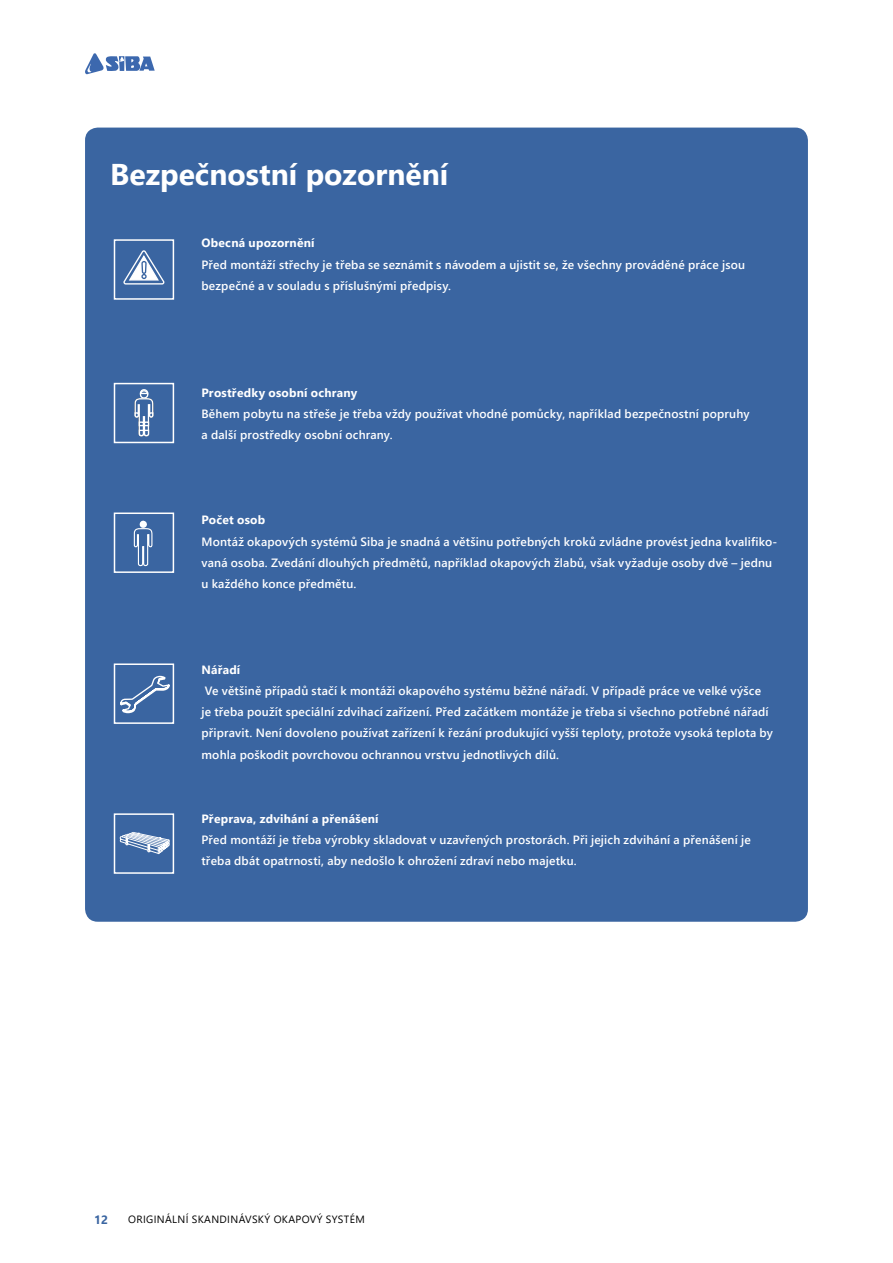
<style>
.page{position:relative;width:893px;height:1263px;background:#fff}
.page>*{position:absolute;margin:0;border:0;box-sizing:border-box;transform-origin:0 0}
.t1{font:700 30px "Segoe UI";color:#fff}
.t2{font:600 12px/21.3px "Segoe UI";letter-spacing:.015em;color:#fff}
.t3{font:700 12px "Segoe UI";letter-spacing:.02em;color:#fff}
.t4{font:700 12px "Segoe UI";color:#3a65a1}
.t5{font:10.5px "Segoe UI";letter-spacing:.035em;color:#000}
</style>
<div class="page">
<div style="left:85px;top:128px;width:723px;height:794px;background:#3a65a1;border-radius:13px"></div>
<svg style="left:120px;top:832px;width:50px;height:22px"></svg>
<div style="left:114px;top:813px;width:60px;height:61px;border:2px solid #fff"></div>
<svg style="left:120px;top:675px;width:50px;height:39px"></svg>
<div style="left:114px;top:663px;width:60px;height:61px;border:2px solid #fff"></div>
<svg style="left:133px;top:520px;width:20px;height:46px"></svg>
<div style="left:114px;top:512px;width:60px;height:61px;border:2px solid #fff"></div>
<svg style="left:134px;top:389px;width:20px;height:47px"></svg>
<div style="left:114px;top:383px;width:60px;height:60px;border:2px solid #fff"></div>
<svg style="left:123px;top:250px;width:42px;height:35px"></svg>
<svg style="left:142px;top:262px;width:4px;height:11px"></svg>
<div style="left:141px;top:261px;width:6px;height:13px;border:1px solid #3a65a1;border-radius:2px"></div>
<div style="left:114px;top:239px;width:60px;height:61px;border:2px solid #fff"></div>
<svg style="left:85px;top:53px;width:70px;height:21px"></svg>
<h1 class="t1" style="left:110px;top:146px;width:340px">Bezpečnostní pozornění</h1>
<p class="t3" style="left:201px;top:232px;width:115px">Obecná upozornění</p>
<p class="t2" style="left:201px;top:253px;width:545px">Před montáží střechy je třeba se seznámit s návodem a ujistit se, že všechny prováděné práce jsou bezpečné a v souladu s příslušnými předpisy.</p>
<p class="t3" style="left:201px;top:381px;width:157px">Prostředky osobní ochrany</p>
<p class="t2" style="left:201px;top:402px;width:549px">Během pobytu na střeše je třeba vždy používat vhodné pomůcky, například bezpečnostní popruhy a další prostředky osobní ochrany.</p>
<p class="t3" style="left:201px;top:509px;width:65px">Počet osob</p>
<p class="t2" style="left:201px;top:530px;width:577px">M ontáž okapových systémů Siba je snadná a většinu potřebných kroků zvládne provést jedna kvalifiko&shy;vaná osoba. Zvedání dlouhých předmětů, například okapových žlabů, však vyžaduje osoby dvě – jednu u každého konce předmětu.</p>
<p class="t3" style="left:201px;top:658px;width:40px">Nářadí</p>
<p class="t2" style="left:201px;top:679px;width:573px">Ve většině případů stačí k montáži okapového systému běžné nářadí. V případě práce ve velké výšce<br>je třeba použít speciální zdvihací zařízení. Před začátkem montáže je třeba si všechno potřebné nářadí připravit. N ení dovoleno používat zařízení k řezání produkující vyšší teploty, protože vysoká teplota by mohla poškodit povrchovou ochrannou vrstvu jednotlivých dílů.</p>
<p class="t3" style="left:201px;top:807px;width:179px">Přeprava, zdvihání a přenášení</p>
<p class="t2" style="left:201px;top:828px;width:551px">Před montáží je třeba výrobky skladovat v uzavřených prostorách. Při jejich zdvihání a přenášení je třeba dbát opatrnosti, aby nedošlo k ohrožení zdraví nebo majetku.</p>
<p class="t4" style="left:94px;top:1208px;width:15px">12</p>
<p class="t5" style="left:128px;top:1209px;width:238px">ORIGINÁLNÍ SKAN DINÁVSKÝ OKAPOVÝ SYSTÉM</p>
</div>
